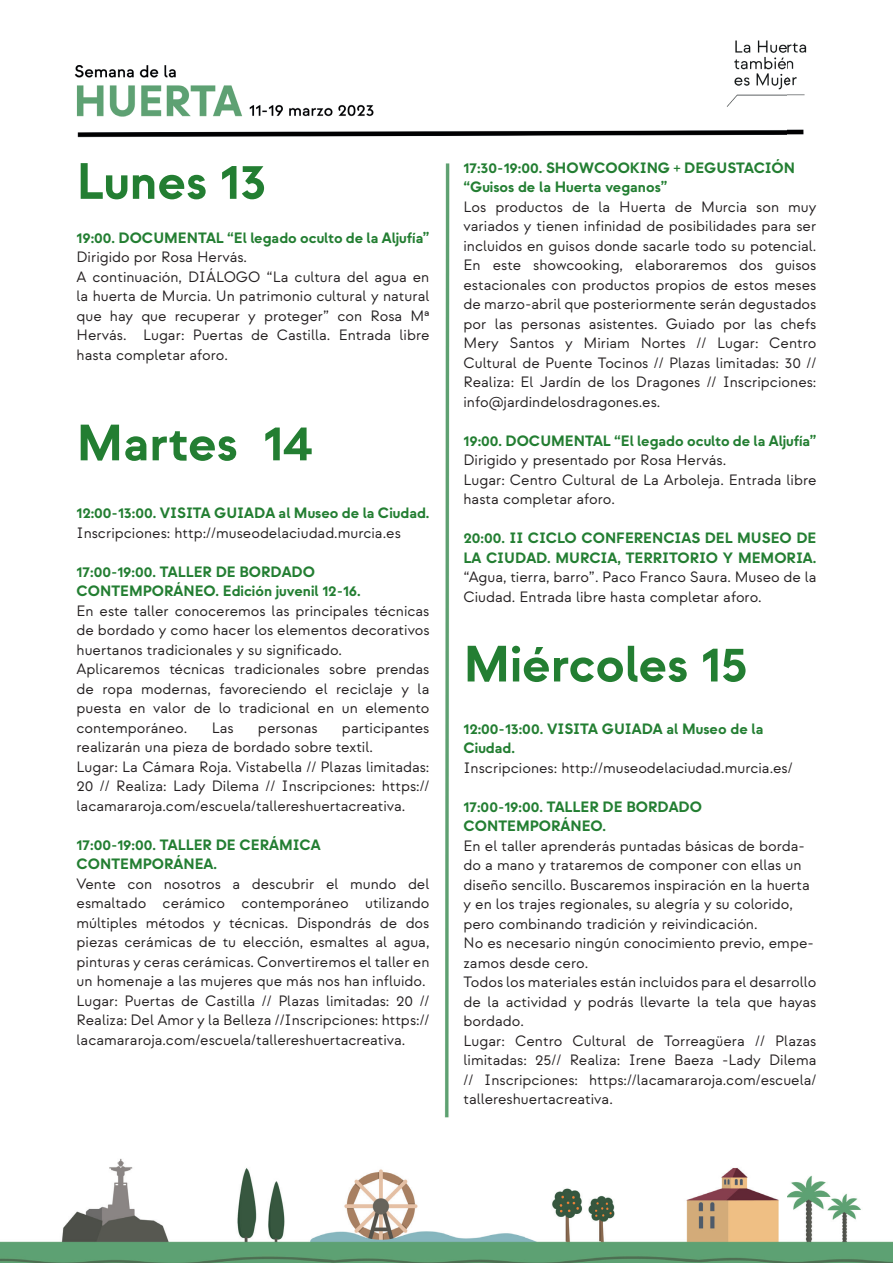
<style>
.page{position:relative;width:893px;height:1263px;background:#fff}
.page>*{position:absolute;margin:0;border:0;box-sizing:border-box;transform-origin:0 0}
.t1{font:700 51px "Strawford";color:#237e32}
.t2{font:15px/19.5px "Strawford";color:#231f20}
.t3{font:700 15px/19.5px "Strawford";color:#237e32}
</style>
<div class="page">
<img style="left:0;top:40px;width:893px;height:1223px">
<h1 class="t1" style="left:77px;top:150px;width:191px">Lunes 13</h1>
<p class="t3" style="left:77px;top:228px;width:354px">19:00. DOCUMENTAL “El legado oculto de la Aljufía”</p>
<p class="t2" style="left:77px;top:248px;width:354px">Dirigido por Rosa Hervás.<br>A continuación, DIÁLOGO “La cultura del agua en la huerta de Murcia. Un patrimonio cultural y natural que hay que recuperar y proteger” con Rosa Mª Hervás. Lugar: Puertas de Castilla. Entrada libre hasta completar aforo.</p>
<h1 class="t1" style="left:77px;top:412px;width:238px">Martes 14</h1>
<p class="t3" style="left:77px;top:504px;width:354px">12:00-13:00. VISITA GUIADA al Museo de la Ciudad.</p>
<p class="t2" style="left:77px;top:523px;width:326px">Inscripciones: http://museodelaciudad.murcia.es</p>
<p class="t3" style="left:77px;top:562px;width:286px">17:00-19:00. TALLER DE BORDADO<br>CONTEMPORÁNEO. Edición juvenil 12-16.</p>
<p class="t2" style="left:77px;top:601px;width:354px">En este taller conoceremos las principales técnicas de bordado y como hacer los elementos decorativos huertanos tradicionales y su significado.<br>Aplicaremos técnicas tradicionales sobre prendas de ropa modernas, favoreciendo el reciclaje y la puesta en valor de lo tradicional en un elemento contemporáneo.</p>
<p class="t2" style="left:212px;top:718px;width:23px">Las</p>
<p class="t2" style="left:258px;top:718px;width:61px">personas</p>
<p class="t2" style="left:77px;top:718px;width:354px;text-indent:265px">participantes realizarán una pieza de bordado sobre textil.<br>Lugar: La Cámara Roja. Vistabella // Plazas limitadas:<br>20 // Realiza: Lady Dilema // Inscripciones: https:// lacamararoja.com/escuela/tallereshuertacreativa.</p>
<p class="t3" style="left:77px;top:835px;width:246px">17:00-19:00. TALLER DE CERÁMICA<br>CONTEMPORÁNEA.</p>
<p class="t2" style="left:77px;top:874px;width:354px">Vente con nosotros a descubrir el mundo del esmaltado cerámico contemporáneo utilizando múltiples métodos y técnicas. Dispondrás de dos piezas cerámicas de tu elección, esmaltes al agua, pinturas y ceras cerámicas. Convertiremos el taller en un homenaje a las mujeres que más nos han influido.<br>Lugar: Puertas de Castilla // Plazas limitadas: 20 // Realiza: Del Amor y la Belleza //Inscripciones: https:// lacamararoja.com/escuela/tallereshuertacreativa.</p>
<p class="t3" style="left:463px;top:158px;width:333px">17:30-19:00. SHOWCOOKING + DEGUSTACIÓN “Guisos de la Huerta veganos”</p>
<p class="t2" style="left:463px;top:197px;width:354px;text-align:justify">Los productos de la Huerta de Murcia son muy variados y tienen infinidad de posibilidades para ser incluidos en guisos donde sacarle todo su potencial.<br>En este showcooking, elaboraremos dos guisos estacionales con productos propios de estos meses de marzo-abril que posteriormente serán degustados por las personas asistentes. Guiado por las chefs Mery Santos y Miriam Nortes // Lugar: Centro Cultural de Puente Tocinos // Plazas limitadas: 30 // Realiza: El Jardín de los Dragones // Inscripciones: info@jardindelosdragones.es.</p>
<p class="t3" style="left:463px;top:431px;width:354px">19:00. DOCUMENTAL “El legado oculto de la Aljufía”</p>
<p class="t2" style="left:463px;top:450px;width:354px">Dirigido y presentado por Rosa Hervás.<br>Lugar: Centro Cultural de La Arboleja. Entrada libre hasta completar aforo.</p>
<p class="t3" style="left:463px;top:528px;width:354px">20:00. II CICLO CONFERENCIAS DEL MUSEO DE<br>LA CIUDAD. MURCIA, TERRITORIO Y MEMORIA.</p>
<p class="t2" style="left:463px;top:567px;width:354px">“Agua, tierra, barro”. Paco Franco Saura. Museo de la<br>Ciudad. Entrada libre hasta completar aforo.</p>
<h1 class="t1" style="left:463px;top:633px;width:286px">Miércoles 15</h1>
<p class="t3" style="left:463px;top:719px;width:301px">12:00-13:00. VISITA GUIADA al Museo de la<br>Ciudad.</p>
<p class="t2" style="left:463px;top:758px;width:331px">Inscripciones: http://museodelaciudad.murcia.es/</p>
<p class="t3" style="left:463px;top:797px;width:240px">17:00-19:00. TALLER DE BORDADO<br>CONTEMPORÁNEO.</p>
<p class="t2" style="left:463px;top:836px;width:354px">En el taller aprenderás puntadas básicas de borda&shy;do a mano y trataremos de componer con ellas un diseño sencillo. Buscaremos inspiración en la huerta y en los trajes regionales, su alegría y su colorido, pero combinando tradición y reivindicación.<br>No es necesario ningún conocimiento previo, empe&shy;zamos desde cero.<br>Todos los materiales están incluidos para el desarrollo de la actividad y podrás llevarte la tela que hayas bordado.<br>Lugar: Centro Cultural de Torreagüera // Plazas limitadas: 25// Realiza: Irene Baeza -Lady Dilema // Inscripciones: https://lacamararoja.com/escuela/ tallereshuertacreativa.</p>
</div>
